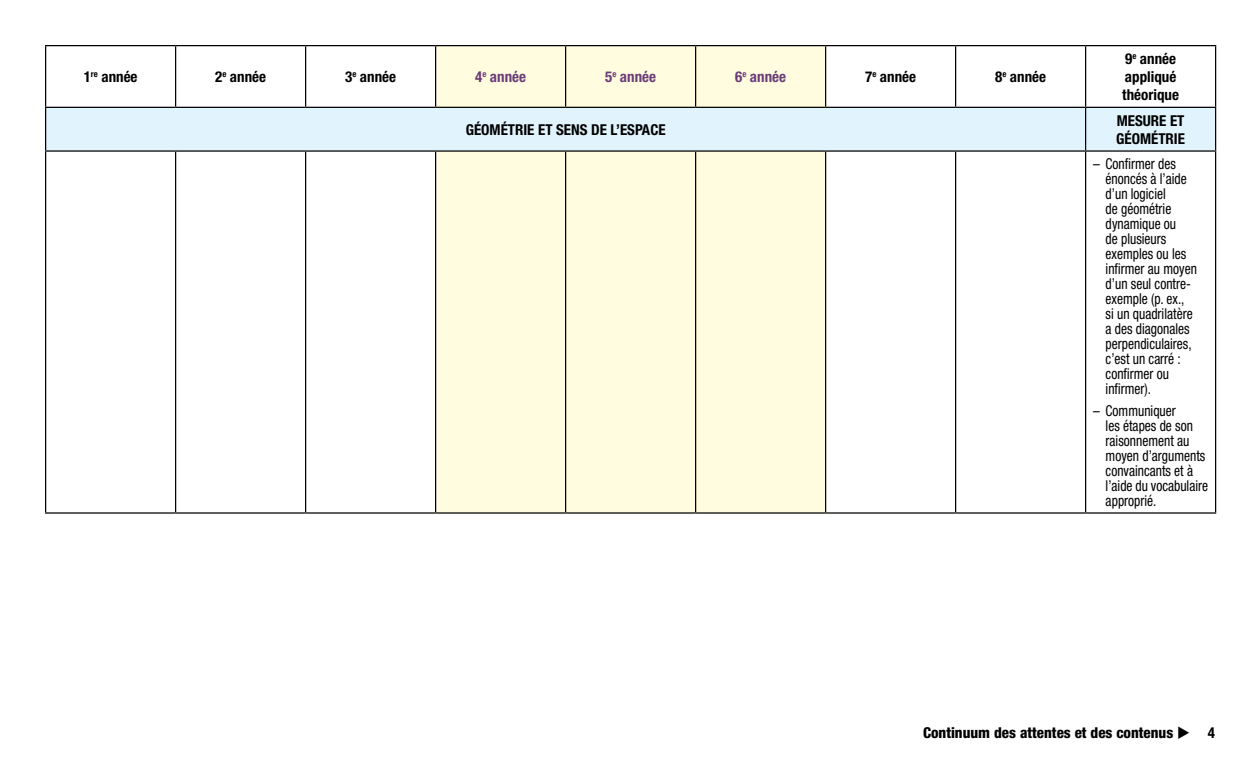
<style>
.page{position:relative;width:1260px;height:765px;background:#fff}
.page>*{position:absolute;margin:0;border:0;box-sizing:border-box;transform-origin:0 0}
.t1{font:condensed 15px/15px "Helvetica Neue LT Std";color:#000;scale:.9 1}
.t2{font:700 condensed 15px/18px "Helvetica Neue LT Std";color:#000}
.t3{font:800 condensed 15px "Helvetica Neue LT Std";color:#000}
.t4{font:700 condensed 15px "Helvetica Neue LT Std";color:#6b3c79}
.s1{font-weight:700}
</style>
<div class="page">
<div style="left:436px;top:46px;width:389px;height:466px;background:#fffcdf"></div>
<div style="left:46px;top:108px;width:1169px;height:42px;background:#e1f4fd"></div>
<hr style="left:45px;top:45px;width:131px;height:1px;background:#000">
<hr style="left:45px;top:46px;width:1px;height:61px;background:#000">
<hr style="left:176px;top:45px;width:130px;height:1px;background:#000">
<hr style="left:175px;top:46px;width:1px;height:61px;background:#000">
<hr style="left:306px;top:45px;width:130px;height:1px;background:#000">
<hr style="left:305px;top:46px;width:1px;height:61px;background:#000">
<hr style="left:436px;top:45px;width:130px;height:1px;background:#000">
<hr style="left:435px;top:46px;width:1px;height:61px;background:#000">
<hr style="left:566px;top:45px;width:130px;height:1px;background:#000">
<hr style="left:565px;top:46px;width:1px;height:61px;background:#000">
<hr style="left:696px;top:45px;width:130px;height:1px;background:#000">
<hr style="left:695px;top:46px;width:1px;height:61px;background:#000">
<hr style="left:826px;top:45px;width:130px;height:1px;background:#000">
<hr style="left:825px;top:46px;width:1px;height:61px;background:#000">
<hr style="left:956px;top:45px;width:130px;height:1px;background:#000">
<hr style="left:955px;top:46px;width:1px;height:61px;background:#000">
<hr style="left:1086px;top:45px;width:130px;height:1px;background:#000">
<hr style="left:1085px;top:46px;width:1px;height:61px;background:#000">
<hr style="left:1215px;top:46px;width:1px;height:61px;background:#000">
<hr style="left:45px;top:152px;width:1px;height:360px;background:#000">
<hr style="left:175px;top:152px;width:1px;height:360px;background:#000">
<hr style="left:305px;top:152px;width:1px;height:360px;background:#000">
<hr style="left:435px;top:152px;width:1px;height:360px;background:#000">
<hr style="left:565px;top:152px;width:1px;height:360px;background:#000">
<hr style="left:695px;top:152px;width:1px;height:360px;background:#000">
<hr style="left:825px;top:152px;width:1px;height:360px;background:#000">
<hr style="left:955px;top:152px;width:1px;height:360px;background:#000">
<hr style="left:1085px;top:152px;width:1px;height:360px;background:#000">
<hr style="left:1215px;top:152px;width:1px;height:360px;background:#000">
<hr style="left:45px;top:512px;width:131px;height:2px;background:#000">
<hr style="left:176px;top:512px;width:130px;height:2px;background:#000">
<hr style="left:306px;top:512px;width:130px;height:2px;background:#000">
<hr style="left:436px;top:512px;width:130px;height:2px;background:#000">
<hr style="left:566px;top:512px;width:130px;height:2px;background:#000">
<hr style="left:696px;top:512px;width:130px;height:2px;background:#000">
<hr style="left:826px;top:512px;width:130px;height:2px;background:#000">
<hr style="left:956px;top:512px;width:130px;height:2px;background:#000">
<hr style="left:1086px;top:512px;width:130px;height:2px;background:#000">
<hr style="left:45px;top:107px;width:131px;height:1px;background:#000">
<hr style="left:45px;top:108px;width:1px;height:42px;background:#000">
<hr style="left:176px;top:107px;width:130px;height:1px;background:#000">
<hr style="left:306px;top:107px;width:130px;height:1px;background:#000">
<hr style="left:436px;top:107px;width:130px;height:1px;background:#000">
<hr style="left:566px;top:107px;width:130px;height:1px;background:#000">
<hr style="left:696px;top:107px;width:130px;height:1px;background:#000">
<hr style="left:826px;top:107px;width:130px;height:1px;background:#000">
<hr style="left:956px;top:107px;width:130px;height:1px;background:#000">
<hr style="left:1086px;top:107px;width:130px;height:1px;background:#000">
<hr style="left:1085px;top:108px;width:1px;height:42px;background:#000">
<hr style="left:1215px;top:108px;width:1px;height:42px;background:#000">
<hr style="left:45px;top:150px;width:131px;height:2px;background:#000">
<hr style="left:176px;top:150px;width:130px;height:2px;background:#000">
<hr style="left:306px;top:150px;width:130px;height:2px;background:#000">
<hr style="left:436px;top:150px;width:130px;height:2px;background:#000">
<hr style="left:566px;top:150px;width:130px;height:2px;background:#000">
<hr style="left:696px;top:150px;width:130px;height:2px;background:#000">
<hr style="left:826px;top:150px;width:130px;height:2px;background:#000">
<hr style="left:956px;top:150px;width:130px;height:2px;background:#000">
<hr style="left:1086px;top:150px;width:130px;height:2px;background:#000">
<p class="t2" style="left:84px;top:67px;width:55px">1<sup>re</sup> année</p>
<p class="t2" style="left:215px;top:67px;width:52px">2<sup>e</sup> année</p>
<p class="t2" style="left:345px;top:67px;width:52px">3<sup>e</sup> année</p>
<p class="t4" style="left:475px;top:67px;width:52px">4<sup>e</sup> année</p>
<p class="t4" style="left:605px;top:67px;width:52px">5<sup>e</sup> année</p>
<p class="t4" style="left:735px;top:67px;width:52px">6<sup>e</sup> année</p>
<p class="t2" style="left:865px;top:67px;width:52px">7<sup>e</sup> année</p>
<p class="t2" style="left:995px;top:67px;width:52px">8<sup>e</sup> année</p>
<p class="t2" style="left:1122px;top:49px;width:58px">9<sup>e</sup> année appliqué théorique</p>
<p class="t2" style="left:466px;top:120px;width:201px">GÉOMÉTRIE ET SENS DE L’ESPACE</p>
<p class="t2" style="left:1116px;top:111px;width:70px">MESURE ET<br>GÉOMÉTRIE</p>
<p class="t1" style="left:1106px;top:156px;width:103px;text-indent:-13px">– Confirmer des énoncés à l’aide d’un logiciel<br>de géométrie dynamique ou<br>de plusieurs exemples ou les infirmer au moyen d’un seul contre&shy;exemple (p. ex.,<br>si un quadrilatère a des diagonales perpendiculaires, c’est un carré : confirmer ou infirmer).</p>
<p class="t1" style="left:1106px;top:403px;width:115px;text-indent:-13px">– Communiquer<br>les étapes de son raisonnement au moyen d’arguments convaincants et à l’aide du vocabulaire approprié.</p>
<p class="t3" style="left:923px;top:724px;width:294px">Continuum des attentes et des contenus ◆ <span class="s1">4</span></p>
</div>
